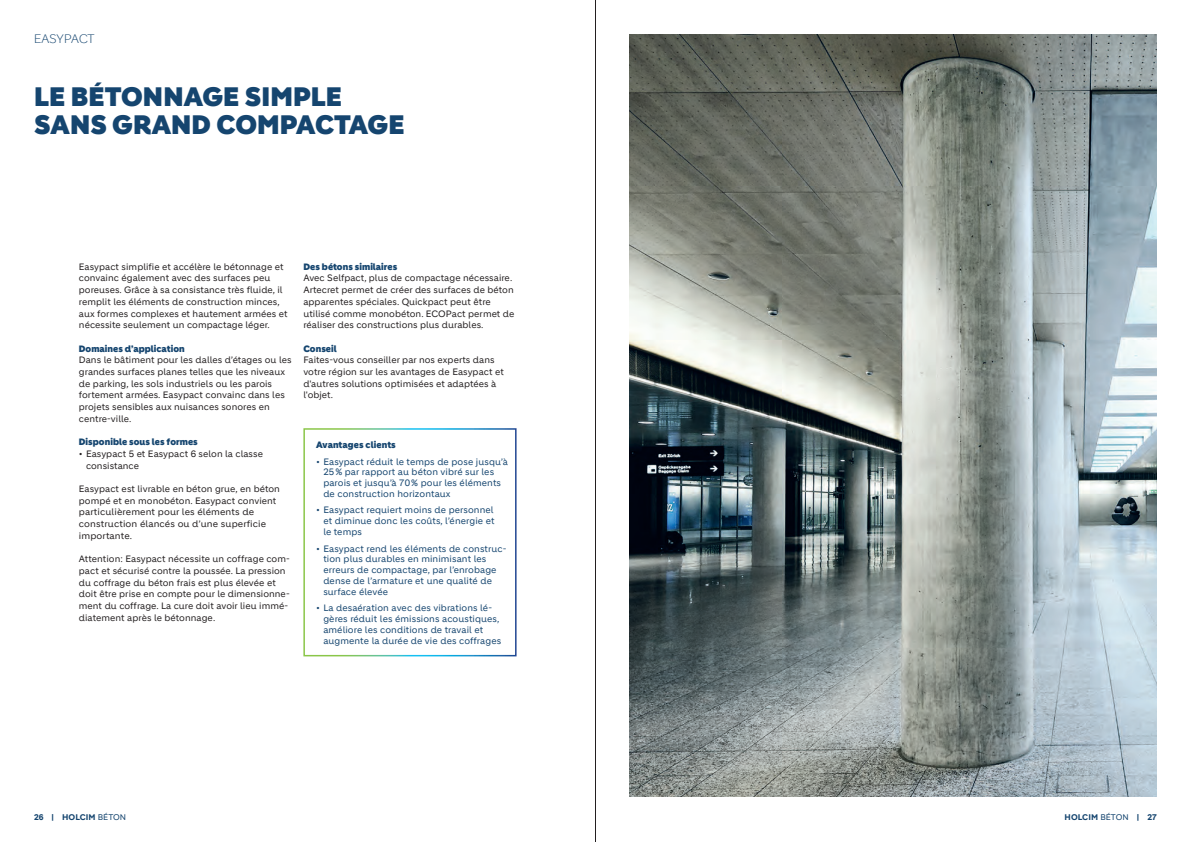
<style>
.page{position:relative;width:1191px;height:842px;background:#fff}
.page>*{position:absolute;margin:0;border:0;box-sizing:border-box;transform-origin:0 0}
.t1{font:900 26px/28.6px "Holcim Headline";letter-spacing:.005em;color:#15456f}
.t2{font:300 12px "Holcim Headline";letter-spacing:.005em;color:#15456f}
.t3{font:9px/11.7px "Holcim";letter-spacing:.005em;color:#231f20}
.t4{font:9px/10.8px "Holcim";letter-spacing:.01em;color:#15456f}
.t5{font:900 9px "Holcim Headline";letter-spacing:.005em;color:#15456f}
.t6{font:700 8px "Holcim";letter-spacing:.01em;color:#15456f}
.s1{font-weight:400}
</style>
<div class="page">
<img style="left:629px;top:34px;width:528px;height:762px">
<div style="left:303px;top:428px;width:213px;height:228px;border:2px solid #fff"></div>
<hr style="left:595px;top:0;width:1px;height:842px;background:#231f20">
<h2 class="t2" style="left:34px;top:32px;width:62px">EASYPACT</h2>
<h1 class="t1" style="left:34px;top:83px;width:372px">LE BÉTONNAGE SIMPLE<br>SANS GRAND COMPACTAGE</h1>
<p class="t3" style="left:79px;top:261px;width:210px">Easypact simplifie et accélère le bétonnage et convainc également avec des surfaces peu poreuses. Grâce à sa consistance très fluide, il remplit les éléments de construction minces, aux formes complexes et hautement armées et nécessite seulement un compactage léger.</p>
<p class="t5" style="left:79px;top:343px;width:107px">Domaines d’application</p>
<p class="t3" style="left:79px;top:354px;width:214px">Dans le bâtiment pour les dalles d’étages ou les grandes surfaces planes telles que les niveaux de parking, les sols industriels ou les parois fortement armées. Easypact convainc dans les projets sensibles aux nuisances sonores en centre-ville.</p>
<p class="t5" style="left:79px;top:437px;width:120px">Disponible sous les formes</p>
<p class="t3" style="left:86px;top:448px;width:178px;text-indent:-7px">• Easypact 5 et Easypact 6 selon la classe consistance</p>
<p class="t3" style="left:79px;top:483px;width:202px">Easypact est livrable en béton grue, en béton pompé et en monobéton. Easypact convient particulièrement pour les éléments de construction élancés ou d’une superficie importante.</p>
<p class="t3" style="left:79px;top:553px;width:212px">Attention: Easypact nécessite un coffrage com&shy;pact et sécurisé contre la poussée. La pression du coffrage du béton frais est plus élevée et doit être prise en compte pour le dimensionne&shy;ment du coffrage. La cure doit avoir lieu immé&shy;diatement après le bétonnage.</p>
<p class="t5" style="left:303px;top:261px;width:95px">Des bétons similaires</p>
<p class="t3" style="left:303px;top:272px;width:213px">Avec Selfpact, plus de compactage nécessaire.<br>Artecret permet de créer des surfaces de béton apparentes spéciales. Quickpact peut être utilisé comme monobéton. ECOPact permet de réaliser des constructions plus durables.</p>
<p class="t5" style="left:303px;top:343px;width:35px">Conseil</p>
<p class="t3" style="left:303px;top:354px;width:202px">Faites-vous conseiller par nos experts dans votre région sur les avantages de Easypact et d'autres solutions optimisées et adaptées à l'objet.</p>
<p class="t5" style="left:316px;top:440px;width:81px">Avantages clients</p>
<p class="t4" style="left:323px;top:456px;width:186px;text-indent:-7px">• Easypact réduit le temps de pose jusqu’à 25% par rapport au béton vibré sur les parois et jusqu’à 70% pour les éléments de construction horizontaux</p>
<p class="t4" style="left:323px;top:505px;width:173px;text-align:justify;text-indent:-7px">• Easypact requiert moins de personnel et diminue donc les coûts, l’énergie et le temps</p>
<p class="t4" style="left:323px;top:543px;width:185px;text-indent:-7px">• Easypact rend les éléments de construc&shy;tion plus durables en minimisant les erreurs de compactage, par l’enrobage dense de l’armature et une qualité de surface élevée</p>
<p class="t4" style="left:323px;top:603px;width:179px;text-indent:-7px">• La desaération avec des vibrations lé&shy;gères réduit les émissions acoustiques, améliore les conditions de travail et augmente la durée de vie des coffrages</p>
<p class="t6" style="left:34px;top:812px;width:94px">26 | HOLCIM <span class="s1">BÉTON</span></p>
<p class="t6" style="left:1064px;top:812px;width:94px">HOLCIM <span class="s1">BÉTON</span> | 27</p>
</div>
